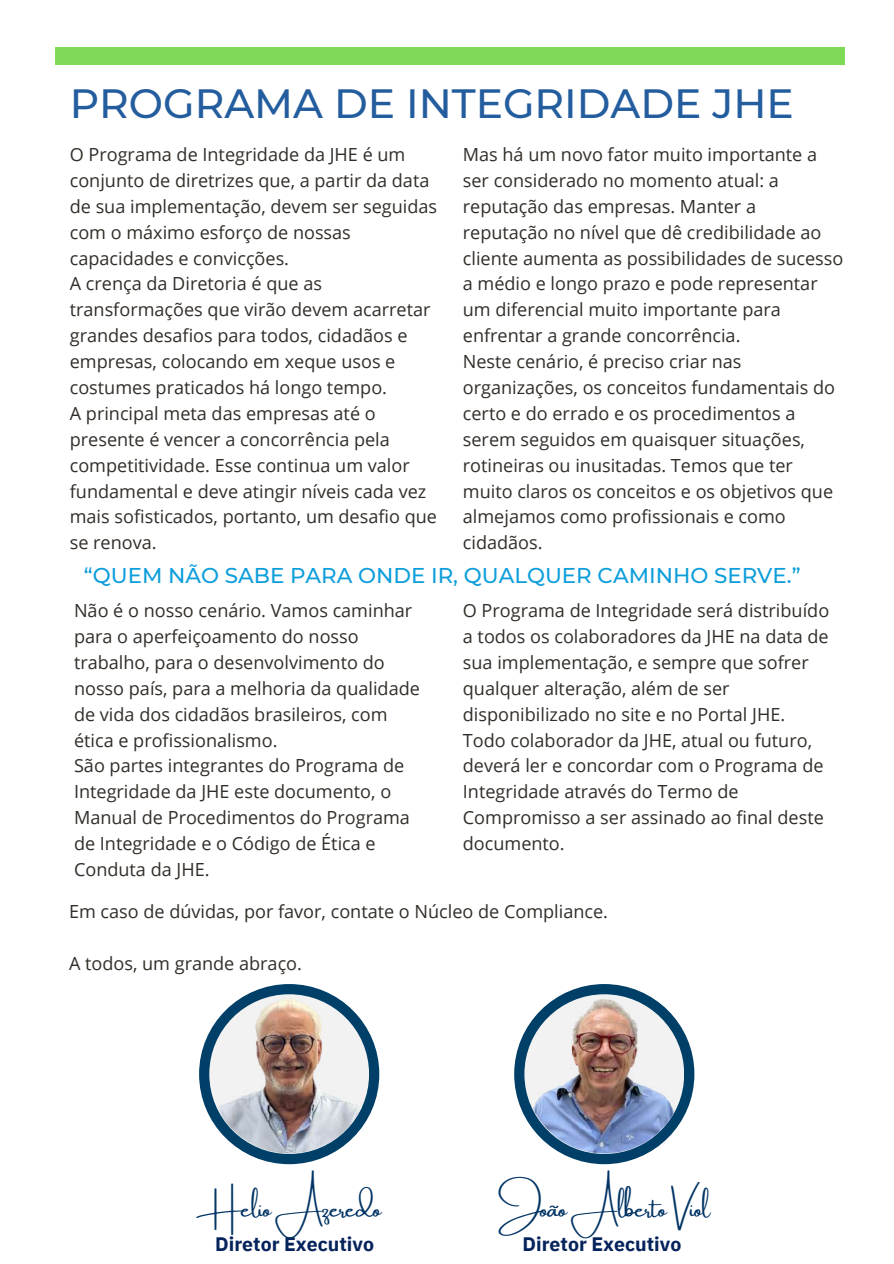
<style>
.page{position:relative;width:894px;height:1264px;background:#fff}
.page>*{position:absolute;margin:0;border:0;box-sizing:border-box;transform-origin:0 0}
.t1{font:500 40.8px "Montserrat";color:#245d9e}
.t2{font:23.7px "Amsterdam One";letter-spacing:-.045em;color:#003364}
.t3{font:500 21.3px "Montserrat";color:#0e9edb}
.t4{font:700 19.5px "IBM Plex Sans";color:#05235b}
.t5{font:18px/25.8px "Open Sans";color:#322d28}
</style>
<div class="page">
<div style="left:55px;top:47px;width:789px;height:17px;background:#7ed957"></div>
<div style="left:199px;top:984px;width:180px;height:180px;background:#003f67;border-radius:50%"></div>
<img style="left:210px;top:994px;width:159px;height:159px;border-radius:50%">
<div style="left:514px;top:984px;width:180px;height:180px;background:#003f67;border-radius:50%"></div>
<img style="left:525px;top:994px;width:159px;height:159px;border-radius:50%">
<h1 class="t1" style="left:70px;top:78px;width:725px">PROGRAMA DE INTEGRIDADE JHE</h1>
<p class="t5" style="left:70px;top:141px;width:369px">O Programa de Integridade da JHE é um conjunto de diretrizes que, a partir da data de sua implementação, devem ser seguidas com o máximo esforço de nossas capacidades e convicções.<br>A crença da Diretoria é que as transformações que virão devem acarretar grandes desafios para todos, cidadãos e empresas, colocando em xeque usos e costumes praticados há longo tempo.<br>A principal meta das empresas até o presente é vencer a concorrência pela competitividade. Esse continua um valor fundamental e deve atingir níveis cada vez mais sofisticados, portanto, um desafio que se renova.</p>
<p class="t5" style="left:462px;top:141px;width:382px">Mas há um novo fator muito importante a ser considerado no momento atual: a reputação das empresas. Manter a reputação no nível que dê credibilidade ao cliente aumenta as possibilidades de sucesso a médio e longo prazo e pode representar um diferencial muito importante para enfrentar a grande concorrência.<br>Neste cenário, é preciso criar nas organizações, os conceitos fundamentais do certo e do errado e os procedimentos a serem seguidos em quaisquer situações, rotineiras ou inusitadas. Temos que ter muito claros os conceitos e os objetivos que almejamos como profissionais e como cidadãos.</p>
<p class="t3" style="left:84px;top:562px;width:718px">“QUEM NÃO SABE PARA ONDE IR, QUALQUER CAMINHO SERVE.”</p>
<p class="t5" style="left:74px;top:597px;width:347px">Não é o nosso cenário. Vamos caminhar para o aperfeiçoamento do nosso trabalho, para o desenvolvimento do nosso país, para a melhoria da qualidade de vida dos cidadãos brasileiros, com ética e profissionalismo.<br>São partes integrantes do Programa de Integridade da JHE este documento, o Manual de Procedimentos do Programa de Integridade e o Código de Ética e Conduta da JHE.</p>
<p class="t5" style="left:462px;top:597px;width:368px">O Programa de Integridade será distribuído a todos os colaboradores da JHE na data de sua implementação, e sempre que sofrer qualquer alteração, além de ser disponibilizado no site e no Portal JHE.<br>Todo colaborador da JHE, atual ou futuro, deverá ler e concordar com o Programa de Integridade através do Termo de Compromisso a ser assinado ao final deste documento.</p>
<p class="t5" style="left:69px;top:898px;width:540px">Em caso de dúvidas, por favor, contate o Núcleo de Compliance.</p>
<p class="t5" style="left:69px;top:950px;width:234px">A todos, um grande abraço.</p>
<h2 class="t2" style="left:197px;top:1195px;width:186px">Helio Azeredo</h2>
<p class="t4" style="left:215px;top:1231px;width:160px">Diretor Executivo</p>
<h2 class="t2" style="left:498px;top:1195px;width:213px">João Alberto Viol</h2>
<p class="t4" style="left:522px;top:1231px;width:160px">Diretor Executivo</p>
</div>
